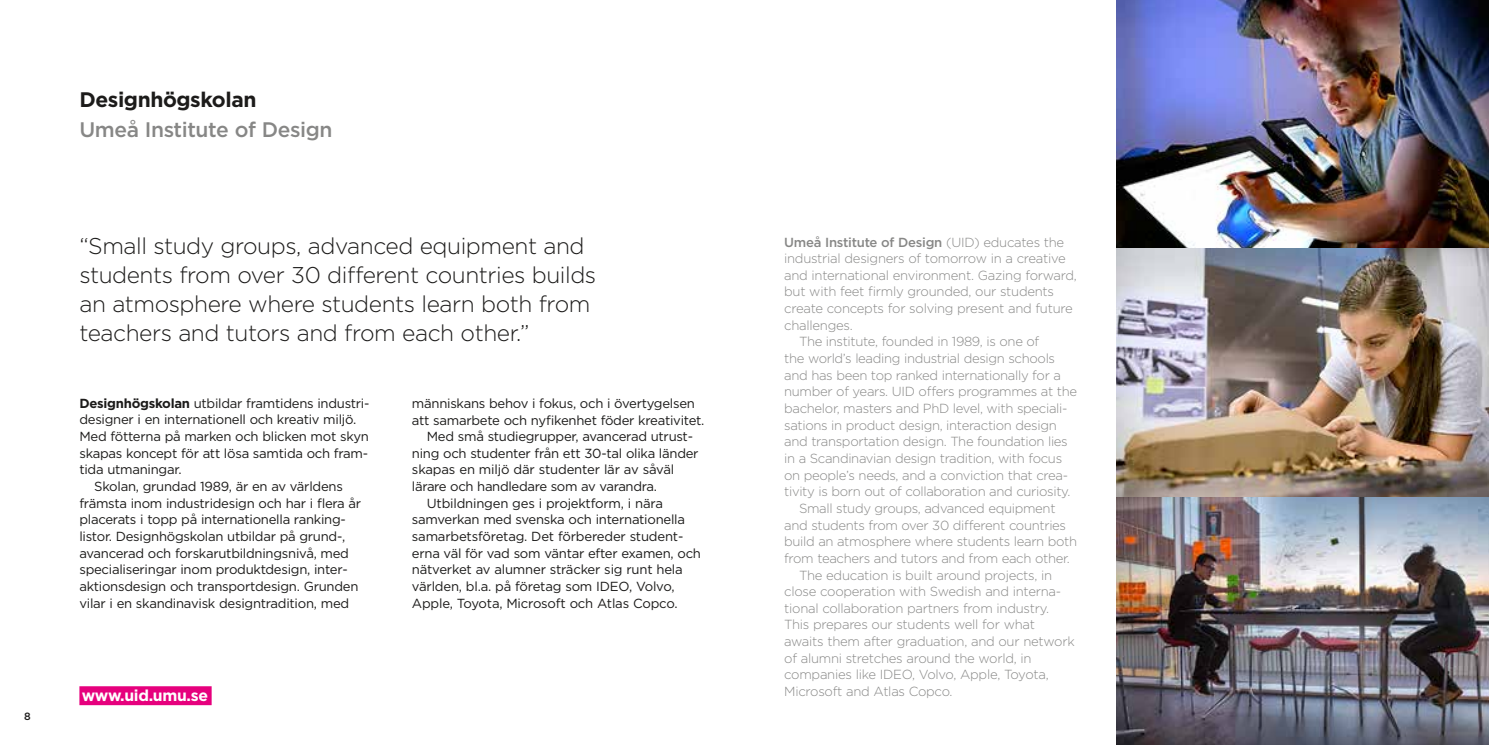
<style>
.page{position:relative;width:1489px;height:745px;background:#fff}
.page>*{position:absolute;margin:0;border:0;box-sizing:border-box;transform-origin:0 0}
.t1{font:300 22.75px/28.9px "Gotham 20";color:#1c1b1a}
.t2{font:500 21px "Gotham 20";color:#878786}
.t3{font:700 21px "Gotham 20";color:#1c1b1a}
.t4{font:700 15.75px "Gotham 20";color:#fff}
.t5{font:300 13.12px "Gotham 20";letter-spacing:-.005em;color:#878786}
.t6{font:13.12px "Gotham 20";color:#1c1b1a}
.t7{font:500 13.12px "Gotham 20";color:#878786}
.t8{font:500 10.5px "Gotham 20";color:#1c1b1a}
.s1{font-weight:700}
.s2{font-weight:300}
</style>
<div class="page">
<img style="left:1116px;top:0;width:372px;height:744px">
<div style="left:79px;top:685px;width:133px;height:19px;background:#e6007d"></div>
<p class="t8" style="left:24px;top:709px;width:8px">8</p>
<h2 class="t3" style="left:79px;top:86px;width:178px">Designhögskolan</h2>
<h2 class="t2" style="left:79px;top:116px;width:254px">Umeå Institute of Design</h2>
<h1 class="t1" style="left:79px;top:231px;width:518px">“Small study groups, advanced equipment and students from over 30 different countries builds an atmosphere where students learn both from teachers and tutors and from each other.”</h1>
<p class="t6" style="left:79px;top:394px;width:291px"><span class="s1">Designhögskolan</span> utbildar framtidens industri-</p>
<p class="t6" style="left:79px;top:411px;width:278px">designer i en internationell och kreativ miljö.</p>
<p class="t6" style="left:79px;top:428px;width:291px">Med fötterna på marken och blicken mot skyn</p>
<p class="t6" style="left:79px;top:444px;width:290px">skapas koncept för att lösa samtida och fram-</p>
<p class="t6" style="left:79px;top:461px;width:103px">tida utmaningar.</p>
<p class="t6" style="left:94px;top:477px;width:250px">Skolan, grundad 1989, är en av världens</p>
<p class="t6" style="left:79px;top:494px;width:283px">främsta inom industridesign och har i flera år</p>
<p class="t6" style="left:79px;top:511px;width:268px">placerats i topp på internationella ranking-</p>
<p class="t6" style="left:79px;top:527px;width:267px">listor. Designhögskolan utbildar på grund-,</p>
<p class="t6" style="left:79px;top:544px;width:271px">avancerad och forskarutbildningsnivå, med</p>
<p class="t6" style="left:79px;top:561px;width:270px">specialiseringar inom produktdesign, inter-</p>
<p class="t6" style="left:79px;top:577px;width:280px">aktionsdesign och transportdesign. Grunden</p>
<p class="t6" style="left:79px;top:594px;width:271px">vilar i en skandinavisk designtradition, med</p>
<p class="t6" style="left:412px;top:394px;width:284px">människans behov i fokus, och i övertygelsen</p>
<p class="t6" style="left:412px;top:411px;width:294px">att samarbete och nyfikenhet föder kreativitet.</p>
<p class="t6" style="left:427px;top:428px;width:267px">Med små studiegrupper, avancerad utrust-</p>
<p class="t6" style="left:412px;top:444px;width:288px">ning och studenter från ett 30-tal olika länder</p>
<p class="t6" style="left:412px;top:461px;width:264px">skapas en miljö där studenter lär av såväl</p>
<p class="t6" style="left:412px;top:478px;width:246px">lärare och handledare som av varandra.</p>
<p class="t6" style="left:427px;top:494px;width:237px">Utbildningen ges i projektform, i nära</p>
<p class="t6" style="left:412px;top:511px;width:274px">samverkan med svenska och internationella</p>
<p class="t6" style="left:412px;top:527px;width:273px">samarbetsföretag. Det förbereder student-</p>
<p class="t6" style="left:412px;top:544px;width:290px">erna väl för vad som väntar efter examen, och</p>
<p class="t6" style="left:412px;top:561px;width:272px">nätverket av alumner sträcker sig runt hela</p>
<p class="t6" style="left:412px;top:577px;width:264px">världen, bl.a. på företag som IDEO, Volvo,</p>
<p class="t6" style="left:412px;top:594px;width:267px">Apple, Toyota, Microsoft och Atlas Copco.</p>
<p class="t7" style="left:784px;top:233px;width:281px">Umeå Institute of Design <span class="s2">(UID) educates the</span></p>
<p class="t5" style="left:784px;top:250px;width:283px">industrial designers of tomorrow in a creative</p>
<p class="t5" style="left:784px;top:267px;width:294px">and international environment. Gazing forward,</p>
<p class="t5" style="left:784px;top:283px;width:271px">but with feet firmly grounded, our students</p>
<p class="t5" style="left:784px;top:300px;width:290px">create concepts for solving present and future</p>
<p class="t5" style="left:784px;top:316px;width:70px">challenges.</p>
<p class="t5" style="left:799px;top:333px;width:241px">The institute, founded in 1989, is one of</p>
<p class="t5" style="left:784px;top:350px;width:272px">the world’s leading industrial design schools</p>
<p class="t5" style="left:784px;top:366px;width:278px">and has been top ranked internationally for a</p>
<p class="t5" style="left:784px;top:383px;width:294px">number of years. UID offers programmes at the</p>
<p class="t5" style="left:784px;top:400px;width:284px">bachelor, masters and PhD level, with speciali-</p>
<p class="t5" style="left:784px;top:416px;width:274px">sations in product design, interaction design</p>
<p class="t5" style="left:784px;top:433px;width:285px">and transportation design. The foundation lies</p>
<p class="t5" style="left:784px;top:449px;width:279px">in a Scandinavian design tradition, with focus</p>
<p class="t5" style="left:784px;top:466px;width:285px">on people’s needs, and a conviction that crea-</p>
<p class="t5" style="left:784px;top:483px;width:287px">tivity is born out of collaboration and curiosity.</p>
<p class="t5" style="left:799px;top:499px;width:258px">Small study groups, advanced equipment</p>
<p class="t5" style="left:784px;top:516px;width:283px">and students from over 30 different countries</p>
<p class="t5" style="left:784px;top:533px;width:294px">build an atmosphere where students learn both</p>
<p class="t5" style="left:784px;top:549px;width:287px">from teachers and tutors and from each other.</p>
<p class="t5" style="left:799px;top:566px;width:254px">The education is built around projects, in</p>
<p class="t5" style="left:784px;top:583px;width:278px">close cooperation with Swedish and interna-</p>
<p class="t5" style="left:784px;top:599px;width:266px">tional collaboration partners from industry.</p>
<p class="t5" style="left:784px;top:616px;width:252px">This prepares our students well for what</p>
<p class="t5" style="left:784px;top:632px;width:292px">awaits them after graduation, and our network</p>
<p class="t5" style="left:784px;top:649px;width:248px">of alumni stretches around the world, in</p>
<p class="t5" style="left:784px;top:666px;width:266px">companies like IDEO, Volvo, Apple, Toyota,</p>
<p class="t4" style="left:82px;top:684px;width:127px">www.uid.umu.se</p>
<p class="t5" style="left:784px;top:682px;width:170px">Microsoft and Atlas Copco.</p>
</div>
